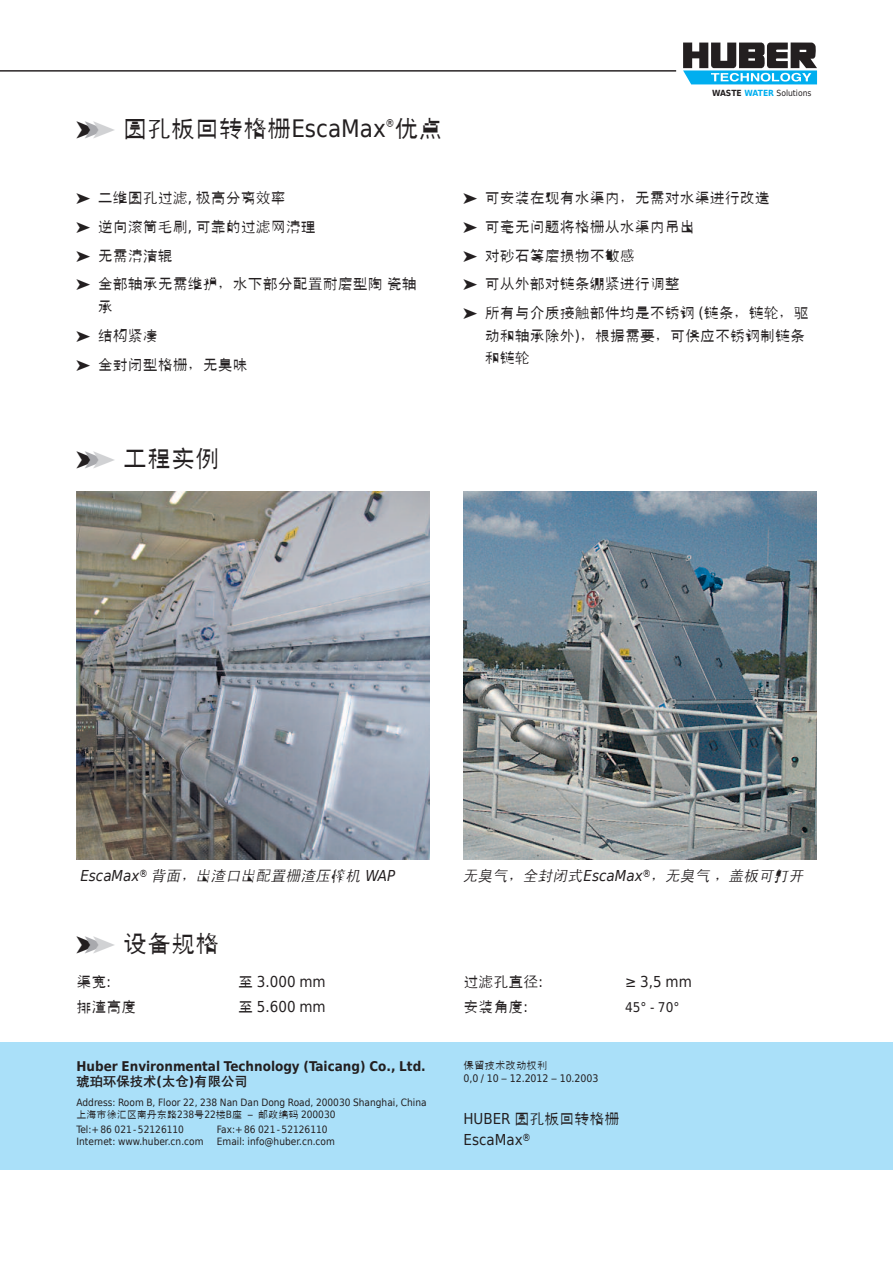
<style>
.page{position:relative;width:893px;height:1263px;background:#fff}
.page>*{position:absolute;margin:0;border:0;box-sizing:border-box;transform-origin:0 0}
.t1{font:24px "Huber Int";color:#231f20}
.t2{font:15px/29px "Huber Int";color:#231f20}
.t3{font:italic 15px "Huber Int";color:#231f20}
.t4{font:13.5px "Huber Tec";color:#231f20}
.t5{font:700 13.35px/15px "Huber Int";color:#231f20}
.t6{font:10.5px "Huber Tec";letter-spacing:-.005em;color:#231f20}
.t7{font:10.5px "Huber Int";color:#231f20}
.t8{font:10.05px/12px "Huber Int";color:#231f20}
.t9{font:8.55px "Huber Tec";color:#231f20}
.s1{color:#a8a9ad}
.s2{color:#d1d2d4}
.s3{font-weight:700}
.s4{font-weight:700;color:#00aeef}
</style>
<div class="page">
<svg style="left:683px;top:43px;width:134px;height:41px"></svg>
<hr style="left:0;top:71px;width:676px;height:1px;background:#231f20">
<div style="left:0;top:1042px;width:893px;height:127px;background:#aae0f9"></div>
<img style="left:77px;top:491px;width:352px;height:368px">
<img style="left:463px;top:491px;width:353px;height:368px">
<h1 class="t1" style="left:77px;top:115px;width:367px">➤<span class="s1">➤</span><span class="s2">➤</span> 圆孔板回转格栅EscaMax<sup>®</sup>优点</h1>
<p class="t2" style="left:77px;top:183px;width:342px">➤ 二维圆孔过滤, 极高分离效率<br>➤ 逆向滚筒毛刷, 可靠的过滤网清理<br>➤ 无需清洁辊<br>➤ 全部轴承无需维护，水下部分配置耐磨型陶瓷轴</p>
<p class="t2" style="left:77px;top:292px;width:173px;text-indent:21px">承<br>➤ 结构紧凑<br>➤ 全封闭型格栅，无臭味</p>
<p class="t9" style="left:712px;top:86px;width:101px"><span class="s3">WASTE</span> <span class="s4">WATER</span> Solutions</p>
<p class="t2" style="left:463px;top:183px;width:347px">➤ 可安装在现有水渠内，无需对水渠进行改造<br>➤ 可毫无问题将格栅从水渠内吊出<br>➤ 对砂石等磨损物不敏感<br>➤ 可从外部对链条绷紧进行调整<br>➤ 所有与介质接触部件均是不锈钢 (链条，链轮，驱</p>
<p class="t2" style="left:485px;top:324px;width:322px;line-height:22.5px">动和轴承除外)，根据需要，可供应不锈钢制链条和链轮</p>
<h1 class="t1" style="left:77px;top:445px;width:144px">➤<span class="s1">➤</span><span class="s2">➤</span> 工程实例</h1>
<p class="t3" style="left:80px;top:867px;width:316px">EscaMax® 背面，出渣口出配置栅渣压榨机 WAP</p>
<p class="t3" style="left:463px;top:867px;width:343px">无臭气，全封闭式EscaMax®，无臭气，盖板可打开</p>
<h1 class="t1" style="left:77px;top:929px;width:144px">➤<span class="s1">➤</span><span class="s2">➤</span> 设备规格</h1>
<p class="t2" style="left:77px;top:968px;width:36px">渠宽:</p>
<p class="t2" style="left:238px;top:968px;width:89px">至 3.000 mm</p>
<p class="t2" style="left:77px;top:992px;width:62px">排渣高度</p>
<p class="t2" style="left:238px;top:992px;width:89px">至 5.600 mm</p>
<p class="t5" style="left:77px;top:1059px;width:351px">Huber Environmental Technology (Taicang) Co., Ltd.琥珀环保技术(太仓)有限公司</p>
<p class="t8" style="left:77px;top:1096px;width:352px">Address: Room B, Floor 22, 238 Nan Dan Dong Road, 200030 Shanghai, China上海市徐汇区南丹东路238号22楼B座 – 邮政编码 200030</p>
<p class="t8" style="left:77px;top:1124px;width:109px">Tel:+86 021 -52126110</p>
<p class="t8" style="left:217px;top:1124px;width:112px">Fax:+86 021 -52126110</p>
<p class="t8" style="left:77px;top:1136px;width:128px">Internet: www.huber.cn.com</p>
<p class="t8" style="left:217px;top:1136px;width:120px">Email: info@huber.cn.com</p>
<p class="t2" style="left:463px;top:968px;width:81px">过滤孔直径:</p>
<p class="t2" style="left:625px;top:968px;width:68px">≥ 3,5 mm</p>
<p class="t2" style="left:463px;top:992px;width:66px">安装角度:</p>
<p class="t4" style="left:625px;top:999px;width:56px">45° - 70°</p>
<p class="t7" style="left:463px;top:1059px;width:85px">保留技术改动权利</p>
<p class="t6" style="left:463px;top:1073px;width:136px">0,0 / 10 – 12.2012 – 10.2003</p>
<p class="t2" style="left:463px;top:1109px;width:158px;line-height:21px">HUBER 圆孔板回转格栅<br>EscaMax®</p>
</div>
